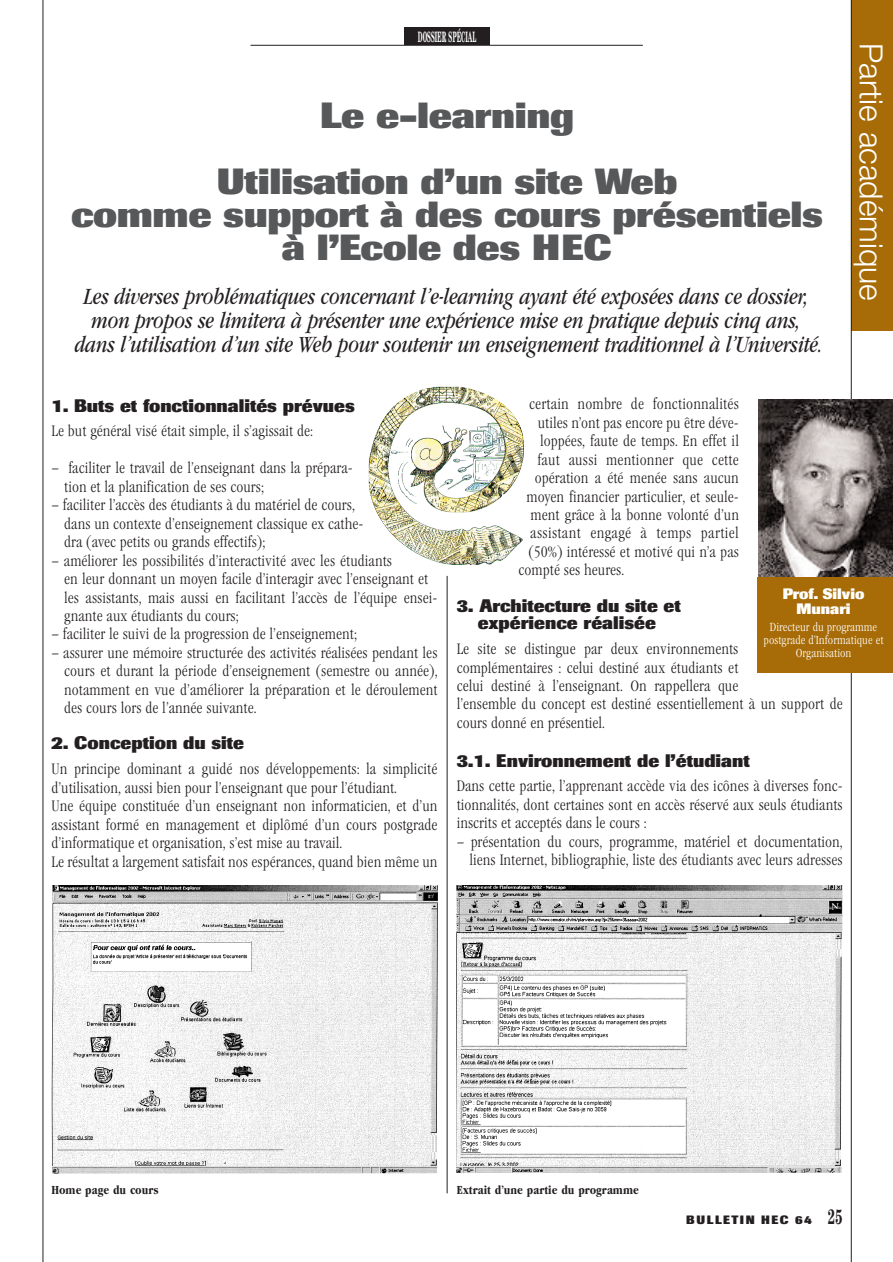
<style>
.page{position:relative;width:893px;height:1262px;background:#fff}
.page>*{position:absolute;margin:0;border:0;box-sizing:border-box;transform-origin:0 0}
.t1{font:800 36px/66px "Imago";letter-spacing:-.01em;color:#57585a;text-align:center;scale:1.07 1}
.t2{font:300 31.95px "Helvetica Neue";color:#fff}
.t3{font:italic 24px/24px "Garam ITCSB";color:#231f20;text-align:center;scale:.8 1}
.t4{font:800 18px/17.7px "Imago";color:#231f20;text-align:center}
.t5{font:16.5px/18.5px "Garam ITCSB Lig Con";color:#231f20}
.t6{font:16.5px "Garam ITCSB Lig Con";letter-spacing:.02em;color:#231f20}
.t7{font:800 15px/15px "Imago";color:#fff;text-align:center}
.t8{font:700 condensed 15px "Century";color:#fff;scale:.5 1}
.t9{font:12.75px/12.8px "Garam ITCSB Lig Con";color:#fff;text-align:center}
.t10{font:12.75px "Garam ITCSB Bol Con";color:#231f20}
.t11{font:800 12px "Imago";letter-spacing:.12em;color:#231f20}
.s1{font-family:"Century";font-weight:700;font-stretch:condensed;font-size:21px}
</style>
<div class="page">
<div style="left:851px;top:0;width:41px;height:330px;background:#a76c07"></div>
<hr style="left:43px;top:0;width:1px;height:1262px;background:#231f20">
<hr style="left:447px;top:576px;width:1px;height:617px;background:#231f20">
<hr style="left:250px;top:45px;width:392px;height:1px;background:#231f20">
<div style="left:404px;top:27px;width:85px;height:18px;background:#231f20"></div>
<hr style="left:850px;top:0;width:1px;height:1262px;background:#231f20">
<img style="left:51px;top:885px;width:386px;height:289px">
<img style="left:456px;top:885px;width:386px;height:288px">
<img style="left:758px;top:399px;width:134px;height:178px">
<div style="left:757px;top:577px;width:135px;height:95px;background:#a76c07"></div>
<img style="left:368px;top:386px;width:156px;height:179px">
<p class="t8" style="left:418px;top:32px;width:119px">DOSSIER SPÉCIAL</p>
<h2 class="t2" style="left:882px;top:43px;width:259px;rotate:90deg">Partie académique</h2>
<h1 class="t1" style="left:217px;top:86px;width:432px">Le e-learning<br>Utilisation d’un site Web</h1>
<h1 class="t1" style="left:71px;top:202px;width:704px;line-height:33px">comme support à des cours présentiels à l’Ecole des HEC</h1>
<p class="t3" style="left:76px;top:286px;width:936px">Les diverses problématiques concernant l’e-learning ayant été exposées dans ce dossier, mon propos se limitera à présenter une expérience mise en pratique depuis cinq ans, dans l’utilisation d’un site Web pour soutenir un enseignement traditionnel à l’Université.</p>
<p class="t5" style="left:529px;top:396px;width:211px">certain nombre de fonctionnalités</p>
<p class="t5" style="left:537px;top:414px;width:203px">utiles n’ont pas encore pu être déve-</p>
<p class="t5" style="left:540px;top:433px;width:200px">loppées, faute de temps. En effet il</p>
<p class="t5" style="left:537px;top:451px;width:203px">faut aussi mentionner que cette</p>
<p class="t5" style="left:534px;top:470px;width:206px">opération a été menée sans aucun</p>
<p class="t5" style="left:526px;top:488px;width:214px">moyen financier particulier, et seule-</p>
<p class="t5" style="left:530px;top:506px;width:210px">ment grâce à la bonne volonté d’un</p>
<p class="t6" style="left:530px;top:526px;width:210px">assistant engagé à temps partiel</p>
<p class="t5" style="left:528px;top:543px;width:212px">(50%) intéressé et motivé qui n’a pas</p>
<p class="t5" style="left:518px;top:562px;width:107px">compté ses heures.</p>
<p class="t4" style="left:456px;top:598px;width:226px">3. Architecture du site et expérience réalisée</p>
<p class="t5" style="left:456px;top:641px;width:387px">Le site se distingue par deux environnements<br>complémentaires : celui destiné aux étudiants et<br>celui destiné à l’enseignant. On rappellera que<br>l’ensemble du concept est destiné essentiellement à un support de cours donné en présentiel.</p>
<p class="t4" style="left:456px;top:753px;width:294px">3.1. Environnement de l’étudiant</p>
<p class="t5" style="left:456px;top:778px;width:387px;text-align:justify">Dans cette partie, l’apprenant accède via des icônes à diverses fonc&shy;tionnalités, dont certaines sont en accès réservé aux seuls étudiants inscrits et acceptés dans le cours :</p>
<p class="t5" style="left:456px;top:833px;width:387px;text-align:right">– présentation du cours, programme, matériel et documentation, liens Internet, bibliographie, liste des étudiants avec leurs adresses</p>
<p class="t4" style="left:51px;top:398px;width:305px">1. Buts et fonctionnalités prévues</p>
<p class="t5" style="left:51px;top:423px;width:263px">Le but général visé était simple, il s’agissait de:</p>
<p class="t5" style="left:64px;top:460px;width:290px;text-indent:-13px">– faciliter le travail de l’enseignant dans la prépara&shy;tion et la planification de ses cours;</p>
<p class="t5" style="left:64px;top:497px;width:301px;text-indent:-13px">– faciliter l’accès des étudiants à du matériel de cours, dans un contexte d’enseignement classique ex cathe&shy;dra (avec petits ou grands effectifs);</p>
<p class="t5" style="left:64px;top:552px;width:375px;text-indent:-13px">– améliorer les possibilités d’interactivité avec les étudiants<br>en leur donnant un moyen facile d’interagir avec l’enseignant et les assistants, mais aussi en facilitant l’accès de l’équipe ensei&shy;gnante aux étudiants du cours;</p>
<p class="t5" style="left:51px;top:626px;width:307px">– faciliter le suivi de la progression de l’enseignement;</p>
<p class="t5" style="left:64px;top:644px;width:375px;text-align:justify;text-indent:-13px">– assurer une mémoire structurée des activités réalisées pendant les cours et durant la période d’enseignement (semestre ou année), notamment en vue d’améliorer la préparation et le déroulement des cours lors de l’année suivante.</p>
<p class="t4" style="left:51px;top:736px;width:194px">2. Conception du site</p>
<p class="t5" style="left:51px;top:761px;width:387px">Un principe dominant a guidé nos développements: la simplicité d’utilisation, aussi bien pour l’enseignant que pour l’étudiant.<br>Une équipe constituée d’un enseignant non informaticien, et d’un assistant formé en management et diplômé d’un cours postgrade d’informatique et organisation, s’est mise au travail.<br>Le résultat a largement satisfait nos espérances, quand bien même un</p>
<p class="t7" style="left:782px;top:588px;width:83px">Prof. Silvio<br>Munari</p>
<p class="t9" style="left:763px;top:622px;width:121px">Directeur du programme postgrade d’Informatique et<br>Organisation</p>
<p class="t10" style="left:51px;top:1184px;width:109px">Home page du cours</p>
<p class="t10" style="left:456px;top:1184px;width:184px">Extrait d’une partie du programme</p>
<p class="t11" style="left:686px;top:1215px;width:158px">BULLETIN HEC 64 <span class="s1">25</span></p>
</div>
